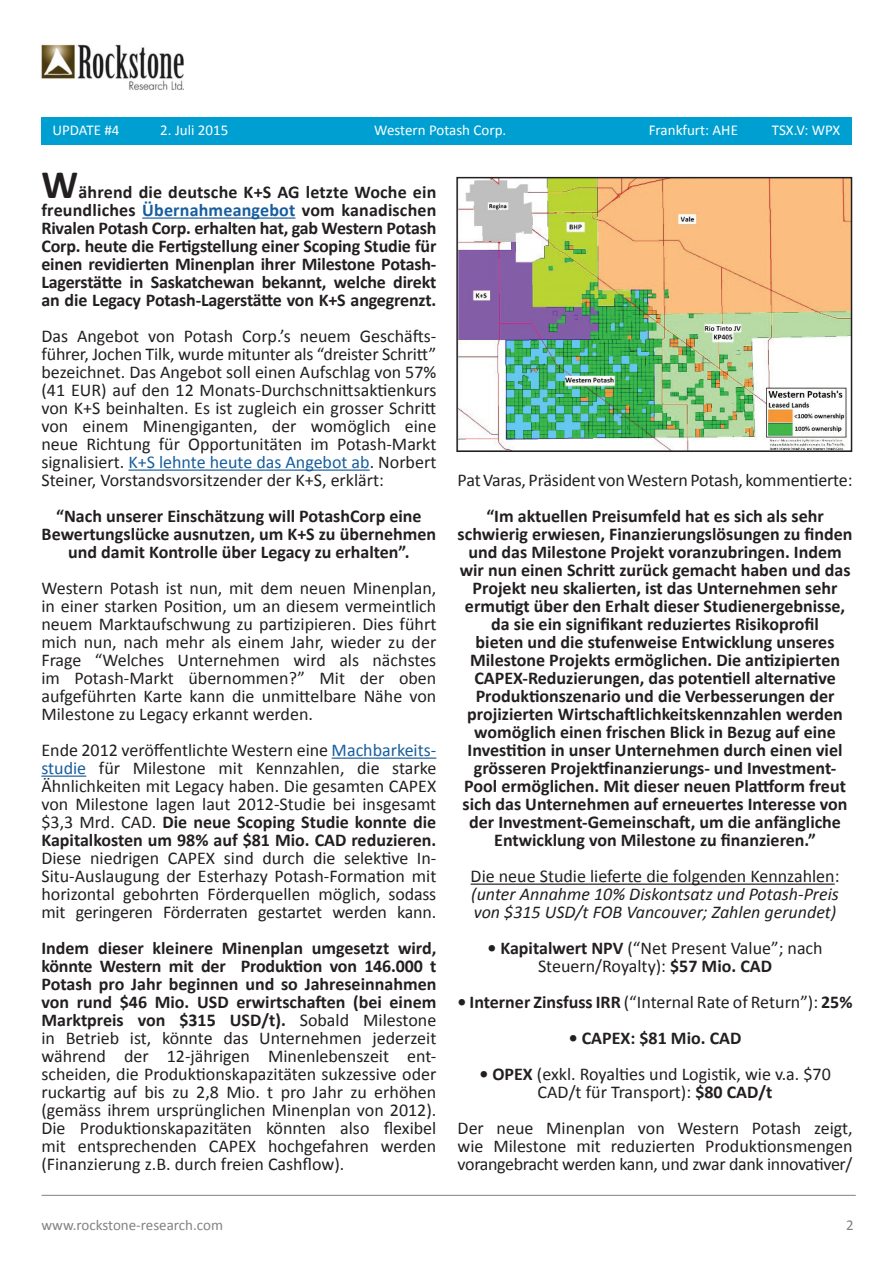
<style>
.page{position:relative;width:893px;height:1263px;background:#fff}
.page>*{position:absolute;margin:0;border:0;box-sizing:border-box;transform-origin:0 0}
.t1{font:700 40.5px "Calibri";color:#231f20}
.t2{font:18px/18px "Calibri";color:#231f20;text-align:justify}
.t3{font:700 18px/18px "Calibri";color:#231f20;text-align:center}
.t4{font:italic 18px/18px "Calibri";color:#231f20}
.t5{font:15px "Calibri";color:#fff}
.t6{font:15px "Calibri";color:#808285}
.s1{color:#175d9e}
.s2{font-weight:700}
</style>
<div class="page">
<hr style="left:142px;top:217px;width:153px;height:2px;background:#175d9e">
<hr style="left:128px;top:469px;width:242px;height:2px;background:#175d9e">
<hr style="left:332px;top:757px;width:104px;height:2px;background:#175d9e">
<hr style="left:41px;top:775px;width:45px;height:2px;background:#175d9e">
<hr style="left:471px;top:883px;width:364px;height:2px;background:#231f20">
<img style="left:41px;top:44px;width:143px;height:46px">
<div style="left:41px;top:117px;width:810px;height:28px;background:#009fd1"></div>
<hr style="left:41px;top:1195px;width:815px;height:1px;background:#808285">
<img style="left:459px;top:180px;width:390px;height:269px">
<div style="left:456px;top:177px;width:396px;height:275px;border:2px solid #231f20"></div>
<p class="t5" style="left:53px;top:120px;width:68px">UPDATE #4</p>
<p class="t5" style="left:160px;top:120px;width:70px">2. Juli 2015</p>
<p class="t5" style="left:374px;top:120px;width:134px">Western Potash Corp.</p>
<p class="t5" style="left:649px;top:120px;width:91px">Frankfurt: AHE</p>
<p class="t5" style="left:772px;top:120px;width:70px">TSX.V: WPX</p>
<h1 class="t1" style="left:41px;top:159px;width:38px">W</h1>
<p class="t3" style="left:41px;top:183px;width:397px;text-align:justify;text-indent:37px">ährend die deutsche K+S AG letzte Woche ein freundliches <span class="s1">Übernahmeangebot</span> vom kanadischen Rivalen Potash Corp. erhalten hat, gab Western Potash Corp. heute die Fertigstellung einer Scoping Studie für einen revidierten Minenplan ihrer Milestone Potash-Lagerstätte in Saskatchewan bekannt, welche direkt an die Legacy Potash-Lagerstätte von K+S angegrenzt.</p>
<p class="t2" style="left:41px;top:327px;width:396px">Das Angebot von Potash Corp.’s neuem Geschäfts&shy;führer, Jochen Tilk, wurde mitunter als “dreister Schritt” bezeichnet. Das Angebot soll einen Aufschlag von 57% (41 EUR) auf den 12 Monats-Durchschnittsaktienkurs von K+S beinhalten. Es ist zugleich ein grosser Schritt von einem Minengiganten, der womöglich eine neue Richtung für Opportunitäten im Potash-Markt signalisiert. <span class="s1">K+S lehnte heute das Angebot ab</span>. Norbert Steiner, Vorstandsvorsitzender der K+S, erklärt:</p>
<p class="t3" style="left:42px;top:507px;width:396px">“Nach unserer Einschätzung will PotashCorp eine<br>Bewertungslücke ausnutzen, um K+S zu übernehmen und damit Kontrolle über Legacy zu erhalten”.</p>
<p class="t2" style="left:41px;top:579px;width:396px">Western Potash ist nun, mit dem neuen Minenplan, in einer starken Position, um an diesem vermeintlich neuem Marktaufschwung zu partizipieren. Dies führt mich nun, nach mehr als einem Jahr, wieder zu der Frage “Welches Unternehmen wird als nächstes im Potash-Markt übernommen?” Mit der oben aufgeführten Karte kann die unmittelbare Nähe von Milestone zu Legacy erkannt werden.</p>
<p class="t2" style="left:41px;top:741px;width:396px">Ende 2012 veröffentlichte Western eine <span class="s1">Machbarkeits&shy;studie</span> für Milestone mit Kennzahlen, die starke Ähnlichkeiten mit Legacy haben. Die gesamten CAPEX von Milestone lagen laut 2012-Studie bei insgesamt $3,3 Mrd. CAD. <span class="s2">Die neue Scoping Studie konnte die Kapitalkosten um 98% auf $81 Mio. CAD reduzieren.</span></p>
<p class="t2" style="left:41px;top:849px;width:396px">Diese niedrigen CAPEX sind durch die selektive In-Situ-Auslaugung der Esterhazy Potash-Formation mit horizontal gebohrten Förderquellen möglich, sodass mit geringeren Förderraten gestartet werden kann.</p>
<p class="t2" style="left:41px;top:939px;width:396px"><span class="s2">Indem dieser kleinere Minenplan umgesetzt wird, könnte Western mit der Produktion von 146.000 t Potash pro Jahr beginnen und so Jahreseinnahmen von rund $46 Mio. USD erwirtschaften (bei einem Marktpreis von $315 USD/t).</span> Sobald Milestone in Betrieb ist, könnte das Unternehmen jederzeit während der 12-jährigen Minenlebenszeit ent&shy;scheiden, die Produktionskapazitäten sukzessive oder ruckartig auf bis zu 2,8 Mio. t pro Jahr zu erhöhen (gemäss ihrem ursprünglichen Minenplan von 2012).<br>Die Produktionskapazitäten könnten also flexibel mit entsprechenden CAPEX hochgefahren werden (Finanzierung z.B. durch freien Cashflow).</p>
<p class="t2" style="left:458px;top:471px;width:396px">Pat Varas, Präsident von Western Potash, kommentierte:</p>
<p class="t3" style="left:458px;top:507px;width:396px">“Im aktuellen Preisumfeld hat es sich als sehr schwierig erwiesen, Finanzierungslösungen zu finden und das Milestone Projekt voranzubringen. Indem wir nun einen Schritt zurück gemacht haben und das Projekt neu skalierten, ist das Unternehmen sehr ermutigt über den Erhalt dieser Studienergebnisse, da sie ein signifikant reduziertes Risikoprofil<br>bieten und die stufenweise Entwicklung unseres Milestone Projekts ermöglichen. Die antizipierten CAPEX-Reduzierungen, das potentiell alternative Produktionszenario und die Verbesserungen der projizierten Wirtschaftlichkeitskennzahlen werden womöglich einen frischen Blick in Bezug auf eine Investition in unser Unternehmen durch einen viel grösseren Projektfinanzierungs- und Investment-Pool ermöglichen. Mit dieser neuen Plattform freut sich das Unternehmen auf erneuertes Interesse von der Investment-Gemeinschaft, um die anfängliche Entwicklung von Milestone zu finanzieren.”</p>
<p class="t2" style="left:471px;top:867px;width:370px">Die neue Studie lieferte die folgenden Kennzahlen:</p>
<p class="t4" style="left:471px;top:884px;width:369px">(unter Annahme 10% Diskontsatz und Potash-Preis von $315 USD/t FOB Vancouver; Zahlen gerundet)</p>
<p class="t2" style="left:487px;top:939px;width:337px;text-align:center"><span class="s2">• Kapitalwert NPV</span> (“Net Present Value”; nach<br>Steuern/Royalty): <span class="s2">$57 Mio. CAD</span></p>
<p class="t2" style="left:458px;top:993px;width:396px"><span class="s2">• Interner Zinsfuss IRR</span> (“Internal Rate of Return”): <span class="s2">25%</span></p>
<p class="t3" style="left:569px;top:1029px;width:174px">• CAPEX: $81 Mio. CAD</p>
<p class="t2" style="left:479px;top:1065px;width:353px;text-align:center"><span class="s2">• OPEX</span> (exkl. Royalties und Logistik, wie v.a. $70<br>CAD/t für Transport): <span class="s2">$80 CAD/t</span></p>
<p class="t2" style="left:458px;top:1119px;width:396px">Der neue Minenplan von Western Potash zeigt, wie Milestone mit reduzierten Produktionsmengen vorangebracht werden kann, und zwar dank innovativer/</p>
<p class="t6" style="left:41px;top:1215px;width:183px">www.rockstone-research.com</p>
<p class="t6" style="left:846px;top:1215px;width:9px">2</p>
</div>
